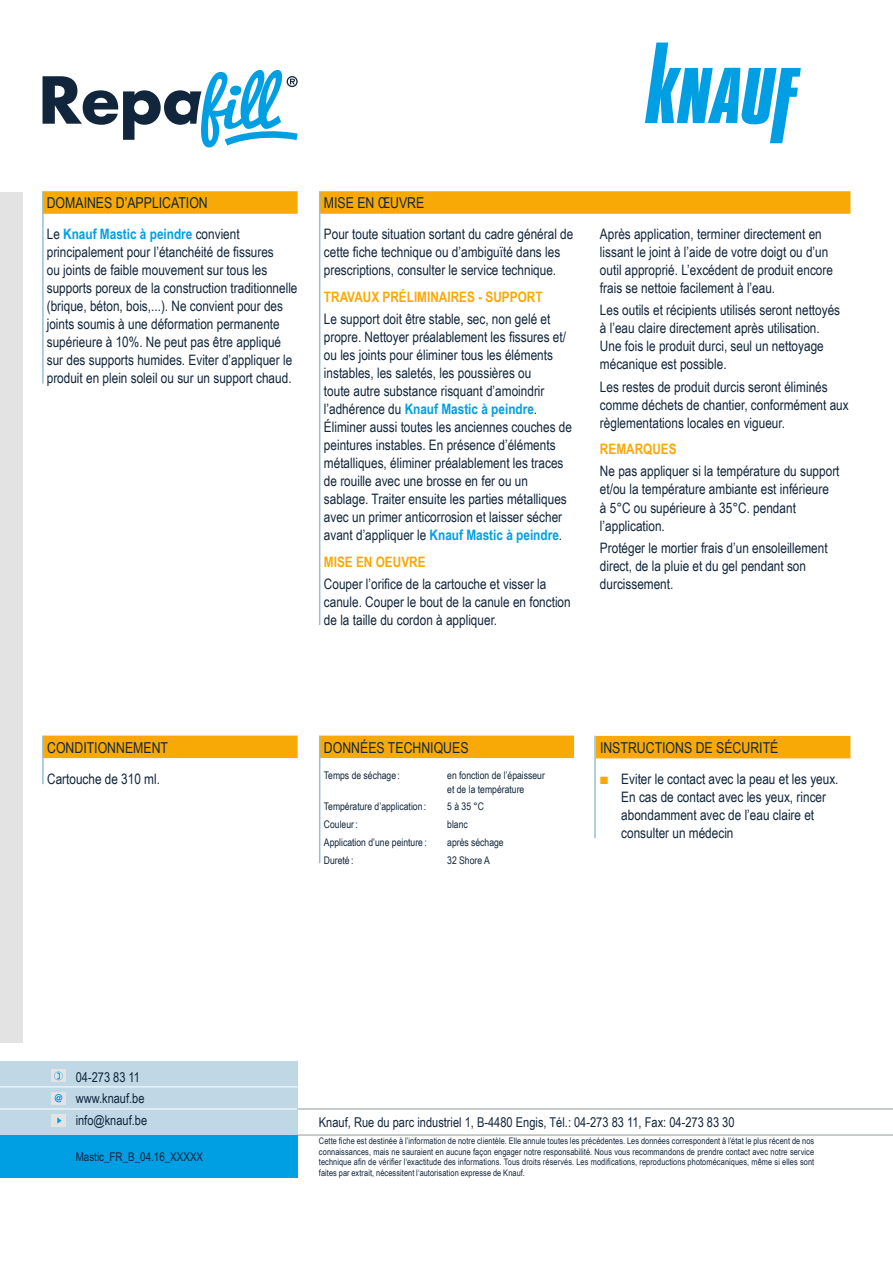
<style>
.page{position:relative;width:893px;height:1263px;background:#fff}
.page>*{position:absolute;margin:0;border:0;box-sizing:border-box;transform-origin:0 0}
.t1{font:15px "Arial Narrow";color:#11263c}
.t2{font:14.4px/18px "Arial Narrow";color:#11263c}
.t3{font:700 14.4px "Arial Narrow";color:#f8a905}
.t4{font:13.5px/21.5px "Arial Narrow";color:#11263c}
.t5{font:12px "Arial Narrow";color:#11263c}
.t6{font:10.5px/13.5px "Arial Narrow";color:#11263c}
.t7{font:9px/10.5px "Arial Narrow";letter-spacing:.01em;color:#11263c;text-align:justify}
.s1{font-weight:700;color:#009fe3}
.s2{color:#f8a905}
</style>
<div class="page">
<div style="left:0;top:192px;width:22px;height:850px;background:#e3e3e3"></div>
<div style="left:0;top:1061px;width:298px;height:74px;background:#c0d8e6"></div>
<div style="left:0;top:1135px;width:298px;height:43px;background:#009fe3"></div>
<hr style="left:0;top:1108px;width:298px;height:1px;background:#fff">
<hr style="left:0;top:1086px;width:298px;height:1px;background:#fff">
<hr style="left:298px;top:1108px;width:595px;height:1px;background:#93999c">
<hr style="left:298px;top:1135px;width:595px;height:1px;background:#93999c">
<div style="left:51px;top:1114px;width:15px;height:13px;background:#e3e3e3"></div>
<svg style="left:57px;top:1117px;width:5px;height:6px"></svg>
<div style="left:51px;top:1092px;width:15px;height:12px;background:#e3e3e3"></div>
<svg style="left:55px;top:1094px;width:7px;height:8px"></svg>
<div style="left:51px;top:1069px;width:15px;height:13px;background:#e3e3e3"></div>
<svg style="left:54px;top:1071px;width:9px;height:9px"></svg>
<svg style="left:43px;top:70px;width:255px;height:77px"></svg>
<svg style="left:645px;top:43px;width:156px;height:100px"></svg>
<div style="left:43px;top:191px;width:255px;height:23px;background:#f8a905"></div>
<div style="left:596px;top:736px;width:254px;height:22px;background:#f8a905"></div>
<div style="left:320px;top:191px;width:530px;height:23px;background:#f8a905"></div>
<div style="left:43px;top:735px;width:255px;height:23px;background:#f8a905"></div>
<div style="left:320px;top:735px;width:254px;height:23px;background:#f8a905"></div>
<hr style="left:42px;top:191px;width:2px;height:193px;background:#96bfd5">
<hr style="left:594px;top:736px;width:2px;height:102px;background:#96bfd5">
<hr style="left:319px;top:191px;width:1px;height:434px;background:#96bfd5">
<hr style="left:42px;top:736px;width:2px;height:48px;background:#96bfd5">
<hr style="left:319px;top:736px;width:1px;height:127px;background:#96bfd5">
<p class="t1" style="left:47px;top:192px;width:163px">DOMAINES D’APPLICATION</p>
<p class="t2" style="left:47px;top:225px;width:252px">Le <span class="s1">Knauf Mastic à peindre</span> convient principalement pour l’étanchéité de fissures<br>ou joints de faible mouvement sur tous les supports poreux de la construction traditionnelle (brique, béton, bois,...). Ne convient pour des joints soumis à une déformation permanente supérieure à 10%. Ne peut pas être appliqué sur des supports humides. Eviter d’appliquer le produit en plein soleil ou sur un support chaud.</p>
<p class="t1" style="left:324px;top:192px;width:102px">MISE EN ŒUVRE</p>
<p class="t2" style="left:324px;top:225px;width:251px">Pour toute situation sortant du cadre général de cette fiche technique ou d’ambiguïté dans les prescriptions, consulter le service technique.</p>
<p class="t3" style="left:324px;top:286px;width:220px">TRAVAUX PRÉLIMINAIRES - SUPPORT</p>
<p class="t2" style="left:324px;top:309px;width:250px">Le support doit être stable, sec, non gelé et propre. Nettoyer préalablement les fissures et/ ou les joints pour éliminer tous les éléments instables, les saletés, les poussières ou<br>toute autre substance risquant d’amoindrir l’adhérence du <span class="s1">Knauf Mastic à peindre</span>.<br>Éliminer aussi toutes les anciennes couches de peintures instables. En présence d’éléments métalliques, éliminer préalablement les traces de rouille avec une brosse en fer ou un sablage. Traiter ensuite les parties métalliques avec un primer anticorrosion et laisser sécher avant d’appliquer le <span class="s1">Knauf Mastic à peindre</span>.</p>
<p class="t3" style="left:324px;top:550px;width:103px">MISE EN OEUVRE</p>
<p class="t2" style="left:324px;top:574px;width:248px">Couper l’orifice de la cartouche et visser la canule. Couper le bout de la canule en fonction de la taille du cordon à appliquer.</p>
<p class="t2" style="left:600px;top:225px;width:235px">Après application, terminer directement en lissant le joint à l’aide de votre doigt ou d’un outil approprié. L’excédent de produit encore frais se nettoie facilement à l’eau.</p>
<p class="t2" style="left:600px;top:301px;width:242px">Les outils et récipients utilisés seront nettoyés à l’eau claire directement après utilisation.<br>Une fois le produit durci, seul un nettoyage mécanique est possible.</p>
<p class="t2" style="left:600px;top:377px;width:250px">Les restes de produit durcis seront éliminés comme déchets de chantier, conformément aux règlementations locales en vigueur.</p>
<p class="t3" style="left:600px;top:438px;width:78px">REMARQUES</p>
<p class="t2" style="left:600px;top:462px;width:241px">Ne pas appliquer si la température du support et/ou la température ambiante est inférieure<br>à 5°C ou supérieure à 35°C. pendant l’application.</p>
<p class="t2" style="left:600px;top:538px;width:229px">Protéger le mortier frais d’un ensoleillement direct, de la pluie et du gel pendant son durcissement.</p>
<p class="t1" style="left:47px;top:736px;width:122px">CONDITIONNEMENT</p>
<p class="t2" style="left:47px;top:769px;width:114px">Cartouche de 310 ml.</p>
<p class="t1" style="left:324px;top:736px;width:146px">DONNÉES TECHNIQUES</p>
<p class="t6" style="left:324px;top:768px;width:77px">Temps de séchage :</p>
<p class="t6" style="left:447px;top:768px;width:99px">en fonction de l’épaisseur et de la température</p>
<p class="t6" style="left:324px;top:799px;width:104px">Température d’application :</p>
<p class="t6" style="left:447px;top:799px;width:38px">5 à 35 °C</p>
<p class="t6" style="left:324px;top:817px;width:35px">Couleur:</p>
<p class="t6" style="left:447px;top:817px;width:22px">blanc</p>
<p class="t6" style="left:324px;top:835px;width:104px">Application d’une peinture :</p>
<p class="t6" style="left:447px;top:835px;width:58px">après séchage</p>
<p class="t6" style="left:324px;top:853px;width:31px">Dureté :</p>
<p class="t6" style="left:447px;top:853px;width:44px">32 Shore A</p>
<p class="t1" style="left:600px;top:737px;width:180px">INSTRUCTIONS DE SÉCURITÉ</p>
<p class="t2" style="left:621px;top:769px;width:219px;text-indent:-21px"><span class="s2">■</span> Eviter le contact avec la peau et les yeux.<br>En cas de contact avec les yeux, rincer abondamment avec de l’eau claire et consulter un médecin</p>
<p class="t4" style="left:76px;top:1065px;width:73px">04-273 83 11 www.knauf.be info@knauf.be</p>
<p class="t5" style="left:76px;top:1148px;width:129px">Mastic_FR_B_04.16_XXXXX</p>
<p class="t4" style="left:319px;top:1111px;width:417px">Knauf, Rue du parc industriel 1, B-4480 Engis, Tél.: 04-273 83 11, Fax: 04-273 83 30</p>
<p class="t7" style="left:319px;top:1135px;width:497px">Cette fiche est destinée à l’information de notre clientèle. Elle annule toutes les précédentes. Les données correspondent à l’état le plus récent de nos connaissances, mais ne sauraient en aucune façon engager notre responsabilité. Nous vous recommandons de prendre contact avec notre service technique afin de vérifier l‘exactitude des informations. Tous droits réservés. Les modifications, reproductions photomécaniques, même si elles sont faites par extrait, nécessitent l‘autorisation expresse de Knauf.</p>
</div>
